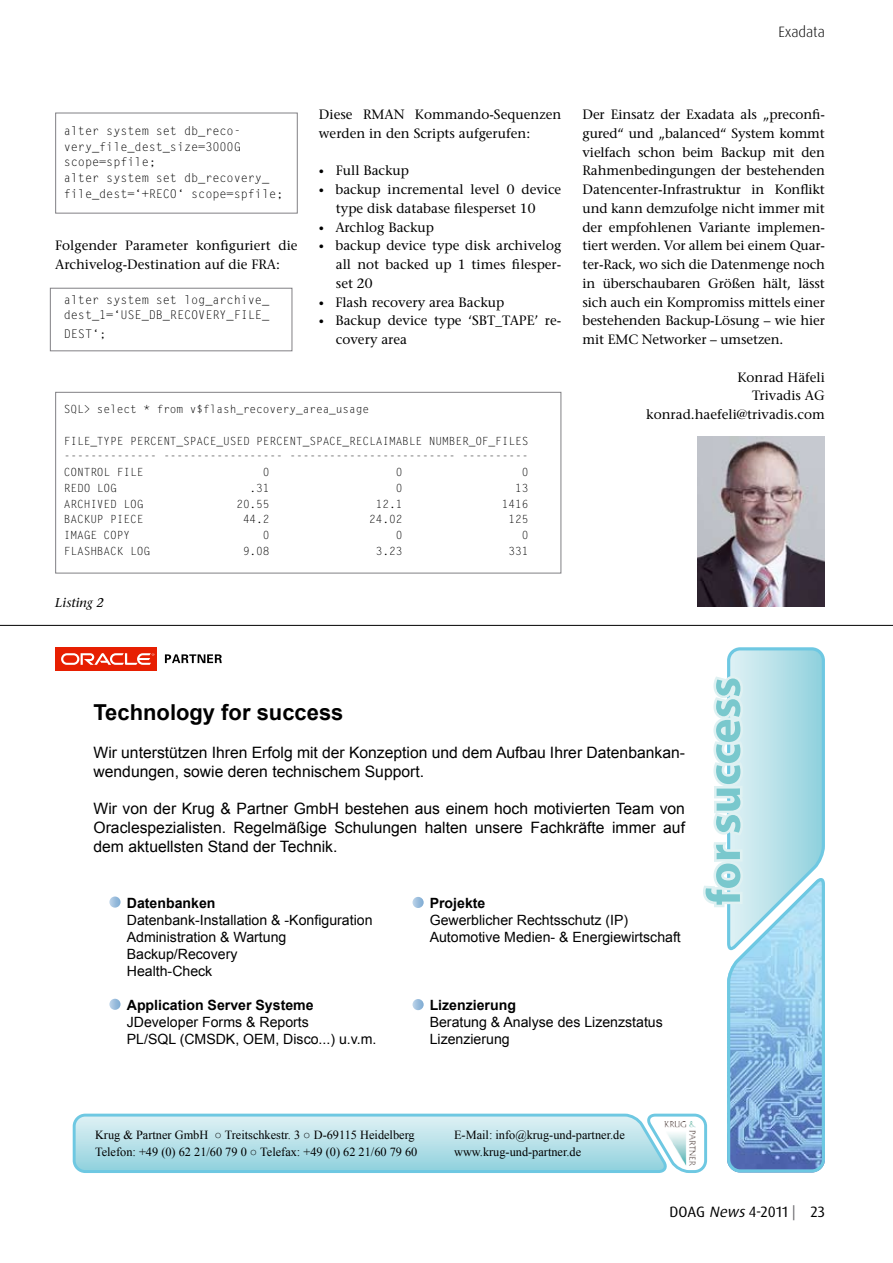
<style>
.page{position:relative;width:893px;height:1263px;background:#fff}
.page>*{position:absolute;margin:0;border:0;box-sizing:border-box;transform-origin:0 0}
.t1{font:700 21.9px "Arial";color:#000}
.t2{font:15.75px/18.9px "Arial";color:#000}
.t3{font:15px "Dax Pro";color:#000}
.t4{font:300 15px "Dax Pro";color:#000}
.t5{font:14.1px/17px "Arial";color:#000}
.t6{font:700 14.1px "Arial";color:#000}
.t7{font:500 13.5px/18.8px "Stone Serif Std";color:#000}
.t8{font:italic 500 12.75px "Stone Serif Std";color:#000}
.t9{font:12.45px/16.5px "Times New Roman";color:#000}
.t10{font:12px/15.8px "Letter Gothic Std";letter-spacing:-.01em;color:#000}
.t11{font:11.25px/15.8px "Letter Gothic Std";letter-spacing:-.01em;color:#000;text-align:justify}
.s1{font-size:10.5px}
.s2{font-style:italic}
.s3{color:#68676c}
</style>
<div class="page">
<img style="left:697px;top:436px;width:128px;height:171px">
<div style="left:55px;top:392px;width:506px;height:181px;border:1px solid #818084"></div>
<div style="left:50px;top:288px;width:242px;height:63px;border:1px solid #818084"></div>
<div style="left:55px;top:647px;width:102px;height:24px;background:#e71f01"></div>
<svg style="left:61px;top:647px;width:764px;height:526px"></svg>
<img style="left:664px;top:1122px;width:31px;height:44px">
<hr style="left:0;top:625px;width:893px;height:1px;background:#000">
<p class="t4" style="left:778px;top:22px;width:48px">Exadata</p>
<p class="t10" style="left:64px;top:123px;width:221px">alter system set db_reco&shy;very_file_dest_size=3000G scope=spfile;<br>alter system set db_recovery_ file_dest=‘+RECO‘ scope=spfile;</p>
<p class="t7" style="left:55px;top:236px;width:244px">Folgender Parameter konfiguriert die<br>Archivelog-Destination auf die FRA:</p>
<p class="t10" style="left:64px;top:292px;width:207px">alter system set log_archive_ dest_1=‘USE_DB_RECOVERY_FILE_</p>
<p class="t10" style="left:64px;top:326px;width:44px">DEST‘;</p>
<p class="t7" style="left:319px;top:105px;width:244px">Diese RMAN Kommando-Sequenzen werden in den Scripts aufgerufen:</p>
<p class="t7" style="left:319px;top:161px;width:92px"><span class="s1">•</span> Full Backup</p>
<p class="t7" style="left:336px;top:180px;width:227px;text-indent:-17px"><span class="s1">•</span> backup incremental level 0 device type disk database filesperset 10</p>
<p class="t7" style="left:319px;top:218px;width:117px"><span class="s1">•</span> Archlog Backup</p>
<p class="t7" style="left:336px;top:236px;width:227px;text-align:justify;text-indent:-17px"><span class="s1">•</span> backup device type disk archivelog all not backed up 1 times filesper&shy;set 20</p>
<p class="t7" style="left:319px;top:293px;width:187px"><span class="s1">•</span> Flash recovery area Backup</p>
<p class="t7" style="left:336px;top:311px;width:227px;text-indent:-17px"><span class="s1">•</span> Backup device type ‘SBT_TAPE’ re&shy;covery area</p>
<p class="t11" style="left:64px;top:402px;width:307px">SQL&gt; select * from v$flash_recovery_area_usage</p>
<p class="t11" style="left:64px;top:433px;width:466px">FILE_TYPE PERCENT_SPACE_USED PERCENT_SPACE_RECLAIMABLE NUMBER_OF_FILES -------------- ------------------ ------------------------- ---------- CONTROL FILE</p>
<p class="t11" style="left:263px;top:465px;width:8px">0</p>
<p class="t11" style="left:396px;top:465px;width:8px">0</p>
<p class="t11" style="left:522px;top:465px;width:8px">0</p>
<p class="t11" style="left:64px;top:480px;width:55px">REDO LOG</p>
<p class="t11" style="left:250px;top:480px;width:22px">.31</p>
<p class="t11" style="left:396px;top:480px;width:8px">0</p>
<p class="t11" style="left:515px;top:480px;width:15px">13</p>
<p class="t11" style="left:64px;top:496px;width:81px">ARCHIVED LOG</p>
<p class="t11" style="left:236px;top:496px;width:35px">20.55</p>
<p class="t11" style="left:376px;top:496px;width:28px">12.1</p>
<p class="t11" style="left:502px;top:496px;width:28px">1416</p>
<p class="t11" style="left:64px;top:512px;width:81px">BACKUP PIECE</p>
<p class="t11" style="left:243px;top:512px;width:28px">44.2</p>
<p class="t11" style="left:369px;top:512px;width:35px">24.02</p>
<p class="t11" style="left:508px;top:512px;width:22px">125</p>
<p class="t11" style="left:64px;top:528px;width:68px">IMAGE COPY</p>
<p class="t11" style="left:263px;top:528px;width:8px">0</p>
<p class="t11" style="left:396px;top:528px;width:8px">0</p>
<p class="t11" style="left:522px;top:528px;width:8px">0</p>
<p class="t11" style="left:64px;top:543px;width:88px">FLASHBACK LOG</p>
<p class="t11" style="left:243px;top:543px;width:28px">9.08</p>
<p class="t11" style="left:376px;top:543px;width:28px">3.23</p>
<p class="t11" style="left:508px;top:543px;width:22px">331</p>
<p class="t8" style="left:55px;top:595px;width:50px">Listing 2</p>
<p class="t7" style="left:583px;top:105px;width:244px;text-align:justify">Der Einsatz der Exadata als „preconfi&shy;gured“ und „balanced“ System kommt vielfach schon beim Backup mit den Rahmenbedingungen der bestehenden Datencenter-Infrastruktur in Konflikt und kann demzufolge nicht immer mit der empfohlenen Variante implemen&shy;tiert werden. Vor allem bei einem Quar&shy;ter-Rack, wo sich die Datenmenge noch in überschaubaren Größen hält, lässt sich auch ein Kompromiss mittels einer bestehenden Backup-Lösung – wie hier mit EMC Networker – umsetzen.</p>
<p class="t7" style="left:646px;top:368px;width:180px;text-align:right">Konrad Häfeli<br>Trivadis AG konrad.haefeli@trivadis.com</p>
<h1 class="t1" style="left:94px;top:698px;width:251px">Technology for success</h1>
<p class="t2" style="left:94px;top:743px;width:593px">Wir unterstützen Ihren Erfolg mit der Konzeption und dem Aufbau Ihrer Datenbankan&shy;wendungen, sowie deren technischem Support.</p>
<p class="t2" style="left:94px;top:799px;width:593px;text-align:justify">Wir von der Krug &amp; Partner GmbH bestehen aus einem hoch motivierten Team von Oraclespezialisten. Regelmäßige Schulungen halten unsere Fachkräfte immer auf dem aktuellsten Stand der Technik.</p>
<p class="t6" style="left:127px;top:894px;width:90px">Datenbanken</p>
<p class="t5" style="left:127px;top:911px;width:247px">Datenbank-Installation &amp; -Konfiguration<br>Administration &amp; Wartung<br>Backup/Recovery<br>Health-Check</p>
<p class="t6" style="left:127px;top:995px;width:188px">Application Server Systeme</p>
<p class="t5" style="left:127px;top:1013px;width:251px">JDeveloper Forms &amp; Reports<br>PL/SQL (CMSDK, OEM, Disco...) u.v.m.</p>
<p class="t6" style="left:430px;top:894px;width:57px">Projekte</p>
<p class="t5" style="left:430px;top:911px;width:253px">Gewerblicher Rechtsschutz (IP)<br>Automotive Medien- &amp; Energiewirtschaft</p>
<p class="t6" style="left:430px;top:995px;width:88px">Lizenzierung</p>
<p class="t5" style="left:430px;top:1013px;width:235px">Beratung &amp; Analyse des Lizenzstatus<br>Lizenzierung</p>
<p class="t9" style="left:95px;top:1127px;width:324px">Krug &amp; Partner GmbH ○ Treitschkestr. 3 ○ D-69115 Heidelberg<br>Telefon: +49 (0) 62 21/60 79 0 ○ Telefax: +49 (0) 62 21/60 79 60</p>
<p class="t9" style="left:454px;top:1127px;width:172px">E-Mail: info@krug-und-partner.de www.krug-und-partner.de</p>
<p class="t3" style="left:669px;top:1202px;width:157px">DOAG <span class="s2">News</span>4-2011 <span class="s3">|</span> 23</p>
</div>
